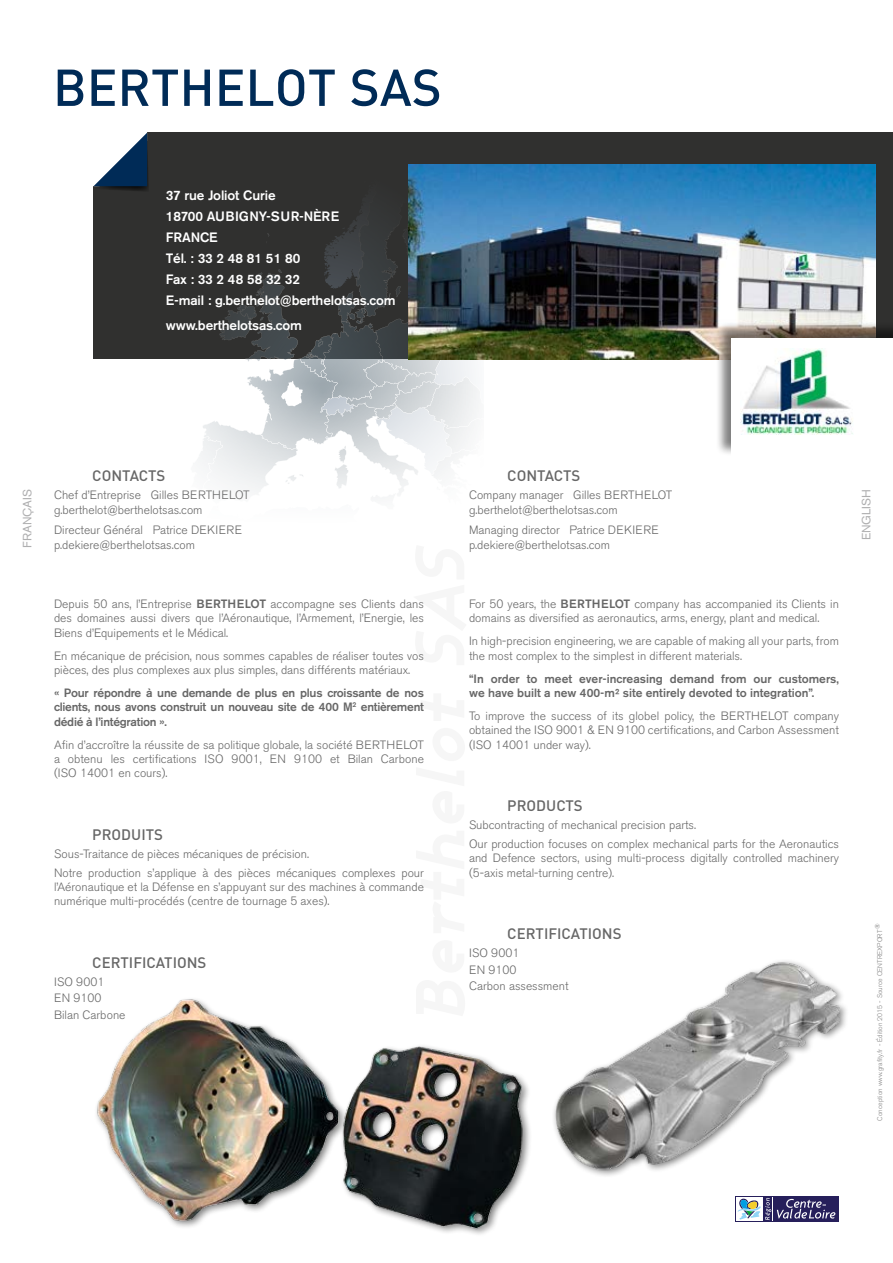
<style>
.page{position:relative;width:893px;height:1263px;background:#fff}
.page>*{position:absolute;margin:0;border:0;box-sizing:border-box;transform-origin:0 0}
.t1{font:500 51px "DIN";color:#002b57}
.t2{font:500 15px "DIN";color:#676767}
.t3{font:500 13.5px/21px "Akzidenz Grotesk BE";letter-spacing:-.01em;color:#fff}
.t4{font:300 12px/14.4px "Akzidenz Grotesk BE";color:#676767}
.t5{font:500 12px/14.4px "Akzidenz Grotesk BE";color:#676767;text-align:justify}
.t6{font:12px "Akzidenz Grotesk BE";color:#afafb0}
.t7{font:300 6.75px "Akzidenz Grotesk BE";color:#818181}
.s1{font-weight:500}
</style>
<div class="page">
<div style="left:94px;top:133px;width:799px;height:226px;background:#30302f"></div>
<svg style="left:93px;top:132px;width:56px;height:60px;background:#76889b"></svg>
<svg style="left:198px;top:164px;width:286px;height:333px"></svg>
<div style="left:735px;top:1196px;width:104px;height:26px;background:#261f5b"></div>
<div style="left:736px;top:1197px;width:27px;height:24px;background:#fff"></div>
<svg style="left:737px;top:1197px;width:98px;height:24px"></svg>
<img style="left:408px;top:165px;width:467px;height:194px">
<div style="left:715px;top:321px;width:178px;height:135px;background:#000;opacity:.5"></div>
<div style="left:732px;top:338px;width:161px;height:119px;background:#fff"></div>
<img style="left:741px;top:349px;width:112px;height:86px">
<img style="left:96px;top:999px;width:416px;height:236px">
<img style="left:487px;top:961px;width:359px;height:233px">
<h1 class="t1" style="left:53px;top:55px;width:390px">-BERTHELOT SAS</h1>
<p class="t3" style="left:166px;top:185px;width:231px">37 rue Joliot Curie<br>18700 AUBIGNY-SUR-NÈRE<br>FRANCE<br>Tél. : 33 2 48 81 51 80<br>Fax : 33 2 48 58 32 32<br>E-mail : g.berthelot@berthelotsas.com</p>
<p class="t3" style="left:166px;top:315px;width:138px">www.berthelotsas.com</p>
<p class="t2" style="left:92px;top:466px;width:75px">CONTACTS</p>
<p class="t4" style="left:54px;top:488px;width:197px">Chef d’Entreprise Gilles BERTHELOT g.berthelot@berthelotsas.com</p>
<p class="t4" style="left:54px;top:523px;width:190px">Directeur Général Patrice DEKIERE p.dekiere@berthelotsas.com</p>
<p class="t2" style="left:507px;top:466px;width:75px">CONTACTS</p>
<p class="t4" style="left:469px;top:488px;width:205px">Company manager Gilles BERTHELOT g.berthelot@berthelotsas.com</p>
<p class="t4" style="left:469px;top:523px;width:191px">Managing director Patrice DEKIERE p.dekiere@berthelotsas.com</p>
<p class="t6" style="left:20px;top:547px;width:60px;rotate:-90deg">FRANÇAIS</p>
<p class="t6" style="left:859px;top:540px;width:53px;rotate:-90deg">ENGLISH</p>
<p class="t4" style="left:54px;top:597px;width:371px;text-align:justify">Depuis 50 ans, l’Entreprise <span class="s1">BERTHELOT</span> accompagne ses Clients dans des domaines aussi divers que l’Aéronautique, l’Armement, l’Energie, les Biens d’Equipements et le Médical.</p>
<p class="t4" style="left:54px;top:648px;width:371px">En mécanique de précision, nous sommes capables de réaliser toutes vos pièces, des plus complexes aux plus simples, dans différents matériaux.</p>
<p class="t5" style="left:54px;top:685px;width:371px">« Pour répondre à une demande de plus en plus croissante de nos clients, nous avons construit un nouveau site de 400 M<sup>2</sup> entièrement dédié à l’intégration ».</p>
<p class="t4" style="left:54px;top:737px;width:371px;text-align:justify">Afin d’accroître la réussite de sa politique globale, la société BERTHELOT a obtenu les certifications ISO 9001, EN 9100 et Bilan Carbone (ISO 14001 en cours).</p>
<p class="t2" style="left:92px;top:825px;width:72px">PRODUITS</p>
<p class="t4" style="left:54px;top:845px;width:371px;line-height:18.6px">Sous-Traitance de pièces mécaniques de précision.<br>Notre production s’applique à des pièces mécaniques complexes pour</p>
<p class="t4" style="left:54px;top:880px;width:371px">l’Aéronautique et la Défense en s’appuyant sur des machines à commande numérique multi-procédés (centre de tournage 5 axes).</p>
<p class="t2" style="left:92px;top:953px;width:116px">CERTIFICATIONS</p>
<p class="t4" style="left:54px;top:974px;width:73px;line-height:16.5px">ISO 9001<br>EN 9100<br>Bilan Carbone</p>
<p class="t4" style="left:469px;top:597px;width:371px">For 50 years, the <span class="s1">BERTHELOT</span> company has accompanied its Clients in domains as diversified as aeronautics, arms, energy, plant and medical.</p>
<p class="t4" style="left:469px;top:634px;width:371px">In high-precision engineering, we are capable of making all your parts, from the most complex to the simplest in different materials.</p>
<p class="t5" style="left:469px;top:671px;width:371px">“In order to meet ever-increasing demand from our customers, we have built a new 400-m² site entirely devoted to integration”.</p>
<p class="t4" style="left:469px;top:709px;width:371px;text-align:justify">To improve the success of its globel policy, the BERTHELOT company obtained the ISO 9001 &amp; EN 9100 certifications, and Carbon Assessment (ISO 14001 under way).</p>
<p class="t2" style="left:507px;top:796px;width:77px">PRODUCTS</p>
<p class="t4" style="left:469px;top:816px;width:371px;line-height:18.6px">Subcontracting of mechanical precision parts.<br>Our production focuses on complex mechanical parts for the Aeronautics</p>
<p class="t4" style="left:469px;top:851px;width:371px">and Defence sectors, using multi-process digitally controlled machinery (5-axis metal-turning centre).</p>
<p class="t2" style="left:507px;top:924px;width:116px">CERTIFICATIONS</p>
<p class="t4" style="left:469px;top:945px;width:101px;line-height:16.5px">ISO 9001<br>EN 9100<br>Carbon assessment</p>
<p class="t7" style="left:876px;top:1121px;width:198px;rotate:-90deg">Conception www.grafity.fr - Édition 2015 - Source CENTREXPORT®</p>
</div>
